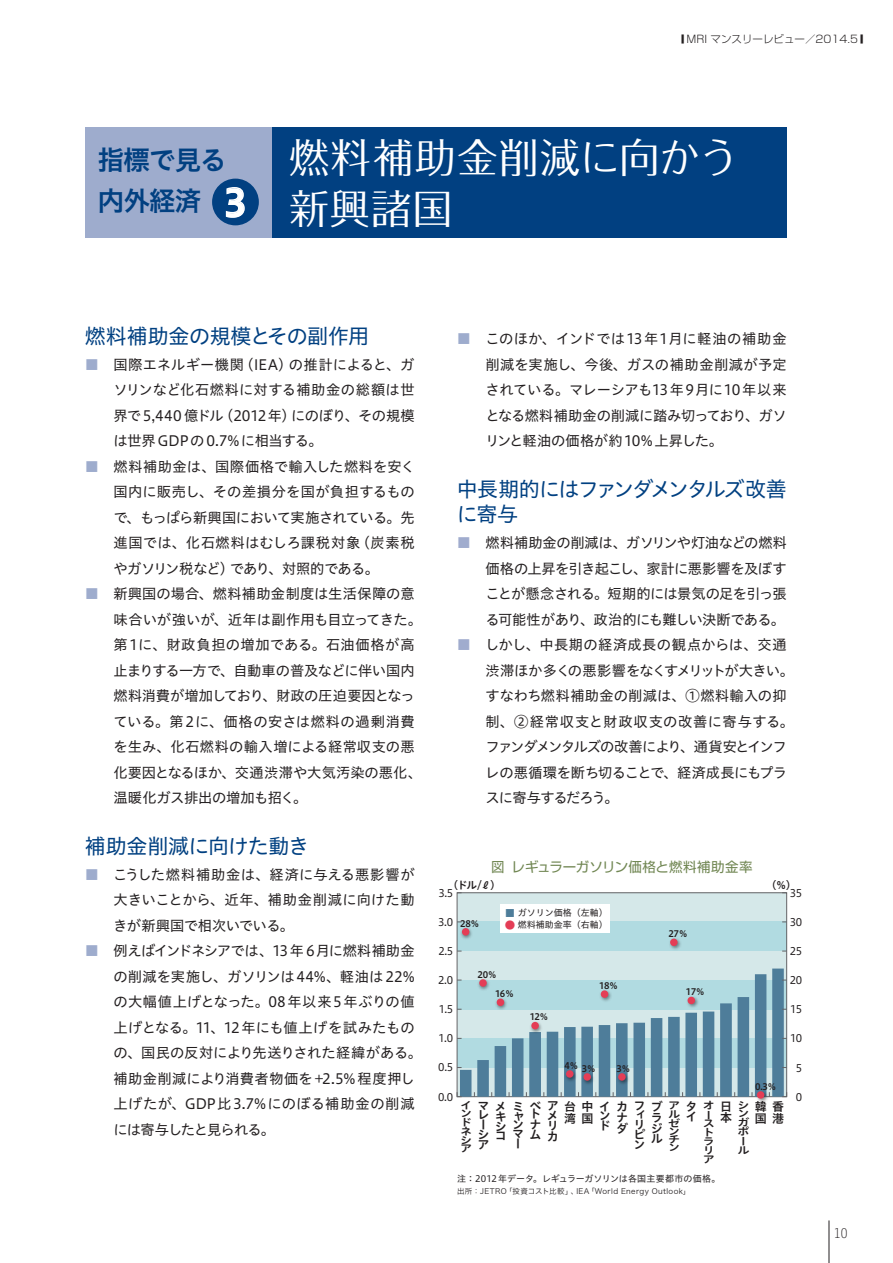
<style>
.page{position:relative;width:893px;height:1263px;background:#fff}
.page>*{position:absolute;margin:0;border:0;box-sizing:border-box;transform-origin:0 0}
.t1{font:40.5px/51px "Folk Pro";letter-spacing:.025em;color:#fff}
.t2{font:27px/40.5px "Hiragino UD Sans Std W6";letter-spacing:-.05em;color:#014081}
.t3{font:21px "Hiragino UD Sans Std W4";letter-spacing:-.035em;color:#014081}
.t4{font:21px/25.5px "Hiragino UD Sans Std W4";letter-spacing:-.08em;color:#014081}
.t5{font:14.25px/25.5px "Hiragino UD Sans Std W4";color:#231f20;text-align:justify}
.t6{font:13.5px "Shin Go Pro";letter-spacing:.005em;color:#708652}
.t7{font:13.5px "Letter Gothic Std";color:#231f20}
.t8{font:12px/10.1px "Hiragino UD Sans Std W6";color:#231f20}
.t9{font:10.5px "Hiragino UD Sans Std W4";letter-spacing:-.045em;color:#231f20}
.t10{font:300 10.5px "Shin Go Pro";color:#231f20;scale:.25 1}
.t11{font:10.5px "Hiragino UD Sans Std W6";color:#231f20}
.t12{font:10.2px/8.9px "Hiragino UD Sans Std W6";color:#231f20;scale:1.18 1}
.t13{font:9px "Hiragino UD Sans Std W4";color:#231f20}
.t14{font:9px/19.4px "Hiragino UD Sans Std W6";letter-spacing:-.06em;color:#231f20}
.t15{font:7.5px "Hira Kaku Pro W3";letter-spacing:.05em;color:#231f20}
.s1{color:#9eaccd}
.s2{color:#a0acce}
.s3{font-size:10.5px;color:#4e7d9a}
.s4{font-size:10.5px;color:#e43d56}
</style>
<div class="page">
<hr style="left:829px;top:1220px;width:1px;height:43px;background:#231f20">
<div style="left:85px;top:128px;width:187px;height:110px;background:#9eaccd"></div>
<div style="left:272px;top:128px;width:515px;height:110px;background:#014081"></div>
<div style="left:212px;top:179px;width:47px;height:46px;background:#014081;border-radius:50%"></div>
<svg style="left:225px;top:187px;width:20px;height:31px"></svg>
<div style="left:459px;top:894px;width:326px;height:74px;background:#d5e8e9"></div>
<div style="left:457px;top:922px;width:330px;height:29px;background:#b1dbe1"></div>
<svg style="left:457px;top:968px;width:330px;height:129px;background:#7096a9"></svg>
<img style="left:459px;top:928px;width:312px;height:175px">
<div style="left:462px;top:928px;width:7px;height:7px;background:#e43d56;border-radius:50%"></div>
<div style="left:479px;top:979px;width:8px;height:8px;background:#e43d56;border-radius:50%"></div>
<div style="left:497px;top:998px;width:7px;height:8px;background:#e43d56;border-radius:50%"></div>
<div style="left:531px;top:1022px;width:8px;height:7px;background:#e43d56;border-radius:50%"></div>
<div style="left:566px;top:1070px;width:7px;height:8px;background:#e43d56;border-radius:50%"></div>
<div style="left:583px;top:1073px;width:8px;height:8px;background:#e43d56;border-radius:50%"></div>
<div style="left:618px;top:1073px;width:8px;height:8px;background:#e43d56;border-radius:50%"></div>
<div style="left:601px;top:990px;width:7px;height:8px;background:#e43d56;border-radius:50%"></div>
<div style="left:688px;top:997px;width:7px;height:7px;background:#e43d56;border-radius:50%"></div>
<div style="left:757px;top:1091px;width:7px;height:8px;background:#e43d56;border-radius:50%"></div>
<div style="left:670px;top:938px;width:8px;height:8px;background:#e43d56;border-radius:50%"></div>
<div style="left:500px;top:904px;width:110px;height:29px;background:#fff"></div>
<p class="t10" style="left:681px;top:31px;width:729px">■ MRI マンスリーレビュー／2014.5 ■</p>
<h2 class="t2" style="left:97px;top:139px;width:131px">指標で見る内外経済</h2>
<h1 class="t1" style="left:224px;top:126px;width:516px;text-indent:65px">燃料補助金削減に向かう<br><sup>3</sup> 新興諸国</h1>
<h3 class="t3" style="left:85px;top:320px;width:286px">燃料補助金の規模とその副作用</h3>
<p class="t5" style="left:113px;top:351px;width:303px;text-indent:-28px"><span class="s1">■</span> 国際エネルギー機関（IEA）の推計によると、ガソリンなど化石燃料に対する補助金の総額は世界で5,440 億ドル（2012年）にのぼり、その規模は世界GDPの0.7%に相当する。</p>
<p class="t5" style="left:113px;top:453px;width:303px;text-indent:-29px"><span class="s1">■</span> 燃料補助金は、国際価格で輸入した燃料を安く国内に販売し、その差損分を国が負担するもので、もっぱら新興国において実施されている。先進国では、化石燃料はむしろ課税対象（炭素税やガソリン税など）であり、対照的である。</p>
<p class="t5" style="left:113px;top:580px;width:310px;text-align:left;text-indent:-29px"><span class="s1">■</span> 新興国の場合、燃料補助金制度は生活保障の意味合いが強いが、近年は副作用も目立ってきた。第1に、財政負担の増加である。石油価格が高止まりする一方で、自動車の普及などに伴い国内燃料消費が増加しており、財政の圧迫要因となっている。第2に、価格の安さは燃料の過剰消費を生み、化石燃料の輸入増による経常収支の悪化要因となるほか、交通渋滞や大気汚染の悪化、温暖化ガス排出の増加も招く。</p>
<h3 class="t3" style="left:85px;top:830px;width:226px">補助金削減に向けた動き</h3>
<p class="t5" style="left:113px;top:861px;width:303px;text-indent:-28px"><span class="s1">■</span> こうした燃料補助金は、経済に与える悪影響が大きいことから、近年、補助金削減に向けた動きが新興国で相次いでいる。</p>
<p class="t5" style="left:113px;top:937px;width:310px;text-align:left;text-indent:-28px"><span class="s1">■</span> 例えばインドネシアでは、13年 6月に燃料補助金の削減を実施し、ガソリンは44%、軽油は22%の大幅値上げとなった。08年以来5年ぶりの値上げとなる。11、12年にも値上げを試みたものの、国民の反対により先送りされた経緯がある。補助金削減により消費者物価を+2.5% 程度押し上げたが、GDP比3.7%にのぼる補助金の削減には寄与したと見られる。</p>
<p class="t5" style="left:485px;top:325px;width:303px;text-indent:-28px"><span class="s1">■</span> このほか、インドでは13年1月に軽油の補助金削減を実施し、今後、ガスの補助金削減が予定されている。マレーシアも13年9月に10 年以来となる燃料補助金の削減に踏み切っており、ガソリンと軽油の価格が約10%上昇した。</p>
<h3 class="t4" style="left:457px;top:475px;width:331px">中長期的にはファンダメンタルズ改善に寄与</h3>
<p class="t5" style="left:485px;top:529px;width:303px;text-indent:-28px"><span class="s2">■</span> 燃料補助金の削減は、ガソリンや灯油などの燃料価格の上昇を引き起こし、家計に悪影響を及ぼすことが懸念される。短期的には景気の足を引っ張る可能性があり、政治的にも難しい決断である。</p>
<p class="t5" style="left:485px;top:631px;width:310px;text-align:left;text-indent:-28px"><span class="s2">■</span> しかし、中長期の経済成長の観点からは、交通渋滞ほか多くの悪影響をなくすメリットが大きい。すなわち燃料補助金の削減は、①燃料輸入の抑制、②経常収支と財政収支の改善に寄与する。ファンダメンタルズの改善により、通貨安とインフレの悪循環を断ち切ることで、経済成長にもプラスに寄与するだろう。</p>
<p class="t6" style="left:491px;top:856px;width:263px">図 レギュラーガソリン価格と燃料補助金率</p>
<p class="t11" style="left:448px;top:876px;width:55px">（ドル/ℓ）</p>
<p class="t11" style="left:766px;top:876px;width:31px">（%）</p>
<p class="t9" style="left:438px;top:884px;width:16px">3.5</p>
<p class="t9" style="left:438px;top:914px;width:16px">3.0</p>
<p class="t9" style="left:438px;top:943px;width:16px">2.5</p>
<p class="t9" style="left:438px;top:972px;width:16px">2.0</p>
<p class="t9" style="left:439px;top:1001px;width:16px">1.5</p>
<p class="t9" style="left:439px;top:1030px;width:16px">1.0</p>
<p class="t9" style="left:438px;top:1059px;width:16px">0.5</p>
<p class="t9" style="left:438px;top:1089px;width:16px">0.0</p>
<p class="t9" style="left:790px;top:884px;width:14px">35</p>
<p class="t9" style="left:790px;top:914px;width:14px">30</p>
<p class="t9" style="left:790px;top:943px;width:14px">25</p>
<p class="t9" style="left:790px;top:972px;width:14px">20</p>
<p class="t9" style="left:790px;top:1001px;width:13px">15</p>
<p class="t9" style="left:790px;top:1030px;width:14px">10</p>
<p class="t9" style="left:796px;top:1059px;width:8px">5</p>
<p class="t9" style="left:796px;top:1089px;width:8px">0</p>
<p class="t13" style="left:505px;top:906px;width:104px"><span class="s3">■</span> ガソリン価格（左軸）</p>
<p class="t13" style="left:505px;top:918px;width:104px"><span class="s4">●</span> 燃料補助金率（右軸）</p>
<p class="t14" style="left:460px;top:913px;width:21px">28％</p>
<p class="t14" style="left:668px;top:923px;width:21px">27％</p>
<p class="t14" style="left:495px;top:964px;width:20px;text-indent:-17px">20％<br>16％</p>
<p class="t14" style="left:599px;top:975px;width:21px">18％</p>
<p class="t14" style="left:686px;top:982px;width:20px">17％</p>
<p class="t14" style="left:530px;top:1007px;width:20px">12％</p>
<p class="t14" style="left:564px;top:1057px;width:33px">4％ 3％</p>
<p class="t14" style="left:616px;top:1059px;width:16px">3％</p>
<p class="t14" style="left:755px;top:1076px;width:23px">0.3％</p>
<p class="t8" style="left:651px;top:1101px;width:13px;line-height:10.5px">ブラジル</p>
<p class="t12" style="left:668px;top:1100px;width:12px;line-height:8.4px;text-align:justify">アルゼンチン</p>
<p class="t8" style="left:685px;top:1101px;width:12px;line-height:9.4px">タイ</p>
<p class="t12" style="left:703px;top:1100px;width:11px">オーストラリア</p>
<p class="t8" style="left:720px;top:1100px;width:13px;line-height:11.4px">日本</p>
<p class="t12" style="left:737px;top:1101px;width:11px;line-height:7.9px">シン</p>
<p class="t8" style="left:529px;top:1100px;width:13px">ベ</p>
<p class="t8" style="left:529px;top:1108px;width:13px;text-align:justify">トナム</p>
<p class="t8" style="left:547px;top:1100px;width:13px">アメリカ</p>
<p class="t8" style="left:564px;top:1100px;width:13px;line-height:11.4px">台湾</p>
<p class="t8" style="left:581px;top:1100px;width:13px;line-height:11.2px">中国</p>
<p class="t8" style="left:599px;top:1101px;width:12px;line-height:9.6px;text-align:justify">インド</p>
<p class="t8" style="left:616px;top:1100px;width:13px;line-height:10.8px">カナダ</p>
<p class="t8" style="left:633px;top:1101px;width:13px;line-height:8.6px">フィ</p>
<p class="t8" style="left:495px;top:1100px;width:12px;text-align:justify">メキシコ</p>
<p class="t8" style="left:512px;top:1100px;width:13px">ミャ</p>
<p class="t12" style="left:460px;top:1100px;width:11px;text-align:justify">インドネシア</p>
<p class="t8" style="left:477px;top:1100px;width:12px;line-height:8.9px">マレ</p>
<p class="t8" style="left:755px;top:1100px;width:13px;line-height:11.2px">韓国</p>
<p class="t8" style="left:772px;top:1100px;width:13px;line-height:11.4px">香港</p>
<p class="t12" style="left:737px;top:1117px;width:12px">ガポール</p>
<p class="t8" style="left:633px;top:1118px;width:13px">リピン</p>
<p class="t8" style="left:477px;top:1119px;width:13px">ーシア</p>
<p class="t8" style="left:512px;top:1119px;width:12px;line-height:9px">ンマ</p>
<p class="t8" style="left:512px;top:1138px;width:8px">ー</p>
<p class="t13" style="left:457px;top:1171px;width:265px">注：2012 年データ。レギュラーガソリンは各国主要都市の価格。</p>
<p class="t15" style="left:457px;top:1184px;width:235px">出所：JETRO「投資コスト比較」、IEA「World Energy Outlook」</p>
<p class="t7" style="left:833px;top:1226px;width:16px">10</p>
</div>
